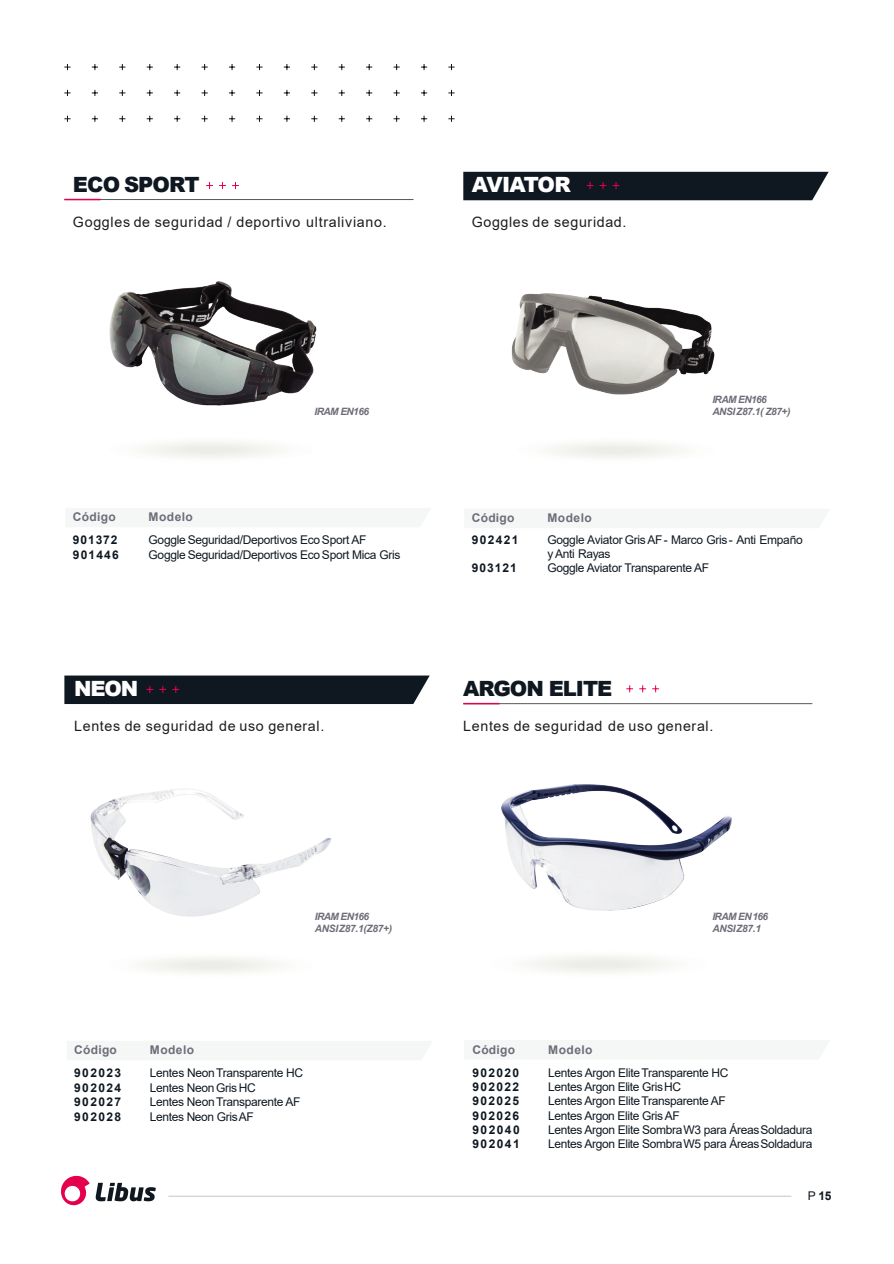
<style>
.page{position:relative;width:894px;height:1264px;background:#fff}
.page>*{position:absolute;margin:0;border:0;box-sizing:border-box;transform-origin:0 0}
.t1{font:900 21px "Arial";letter-spacing:-.05em;color:#0f1821}
.t2{font:900 21px "Arial";letter-spacing:-.06em;color:#fff}
.t3{font:14.25px "Arial";letter-spacing:.045em;color:#1d1e1b}
.t4{font:12px/14.4px "Arial";letter-spacing:-.03em;color:#0f1821}
.t5{font:700 12px/14.2px "Arial";letter-spacing:.11em;color:#0f1821;text-align:justify}
.t6{font:700 12px "Arial";letter-spacing:.03em;color:#6d6c78}
.t7{font:700 12px/15px "Arial";letter-spacing:.085em;color:#0f1821}
.t8{font:italic 700 10.2px/12.1px "Arial";letter-spacing:-.055em;color:#6d6c78}
.t9{font:italic 700 10.2px/12.1px "Arial";letter-spacing:-.025em;color:#6d6c78}
.t10{font:italic 700 10.2px/12.1px "Arial";letter-spacing:-.03em;color:#6d6c78}
.s1{font-weight:400}
</style>
<div class="page">
<div style="left:64px;top:675px;width:365px;height:29px;background:#0f1821"></div>
<img style="left:90px;top:789px;width:241px;height:127px">
<svg style="left:626px;top:685px;width:7px;height:7px"></svg>
<svg style="left:639px;top:685px;width:7px;height:7px"></svg>
<svg style="left:652px;top:685px;width:7px;height:7px"></svg>
<hr style="left:463px;top:703px;width:349px;height:1px;background:#585857">
<hr style="left:463px;top:702px;width:36px;height:2px;background:#e5004d">
<img style="left:501px;top:784px;width:230px;height:126px">
<img style="left:109px;top:281px;width:208px;height:125px">
<img style="left:511px;top:293px;width:204px;height:102px">
<svg style="left:206px;top:182px;width:7px;height:7px"></svg>
<svg style="left:219px;top:182px;width:7px;height:7px"></svg>
<svg style="left:232px;top:182px;width:7px;height:7px"></svg>
<hr style="left:64px;top:199px;width:349px;height:1px;background:#585857">
<hr style="left:64px;top:199px;width:36px;height:1px;background:#e5004d">
<div style="left:463px;top:172px;width:365px;height:28px;background:#0f1821"></div>
<svg style="left:64px;top:116px;width:7px;height:6px"></svg>
<svg style="left:92px;top:116px;width:6px;height:6px"></svg>
<svg style="left:119px;top:116px;width:6px;height:6px"></svg>
<svg style="left:147px;top:116px;width:6px;height:6px"></svg>
<svg style="left:174px;top:116px;width:6px;height:6px"></svg>
<svg style="left:201px;top:116px;width:7px;height:6px"></svg>
<svg style="left:229px;top:116px;width:6px;height:6px"></svg>
<svg style="left:256px;top:116px;width:6px;height:6px"></svg>
<svg style="left:284px;top:116px;width:6px;height:6px"></svg>
<svg style="left:311px;top:116px;width:6px;height:6px"></svg>
<svg style="left:338px;top:116px;width:7px;height:6px"></svg>
<svg style="left:366px;top:116px;width:6px;height:6px"></svg>
<svg style="left:393px;top:116px;width:6px;height:6px"></svg>
<svg style="left:421px;top:116px;width:6px;height:6px"></svg>
<svg style="left:448px;top:116px;width:6px;height:6px"></svg>
<svg style="left:64px;top:90px;width:7px;height:6px"></svg>
<svg style="left:92px;top:90px;width:6px;height:6px"></svg>
<svg style="left:119px;top:90px;width:6px;height:6px"></svg>
<svg style="left:147px;top:90px;width:6px;height:6px"></svg>
<svg style="left:174px;top:90px;width:6px;height:6px"></svg>
<svg style="left:201px;top:90px;width:7px;height:6px"></svg>
<svg style="left:229px;top:90px;width:6px;height:6px"></svg>
<svg style="left:256px;top:90px;width:6px;height:6px"></svg>
<svg style="left:284px;top:90px;width:6px;height:6px"></svg>
<svg style="left:311px;top:90px;width:6px;height:6px"></svg>
<svg style="left:338px;top:90px;width:7px;height:6px"></svg>
<svg style="left:366px;top:90px;width:6px;height:6px"></svg>
<svg style="left:393px;top:90px;width:6px;height:6px"></svg>
<svg style="left:421px;top:90px;width:6px;height:6px"></svg>
<svg style="left:448px;top:90px;width:6px;height:6px"></svg>
<svg style="left:64px;top:64px;width:7px;height:6px"></svg>
<svg style="left:92px;top:64px;width:6px;height:6px"></svg>
<svg style="left:119px;top:64px;width:6px;height:6px"></svg>
<svg style="left:147px;top:64px;width:6px;height:6px"></svg>
<svg style="left:174px;top:64px;width:6px;height:6px"></svg>
<svg style="left:201px;top:64px;width:7px;height:6px"></svg>
<svg style="left:229px;top:64px;width:6px;height:6px"></svg>
<svg style="left:256px;top:64px;width:6px;height:6px"></svg>
<svg style="left:284px;top:64px;width:6px;height:6px"></svg>
<svg style="left:311px;top:64px;width:6px;height:6px"></svg>
<svg style="left:338px;top:64px;width:7px;height:6px"></svg>
<svg style="left:366px;top:64px;width:6px;height:6px"></svg>
<svg style="left:393px;top:64px;width:6px;height:6px"></svg>
<svg style="left:421px;top:64px;width:6px;height:6px"></svg>
<svg style="left:448px;top:64px;width:6px;height:6px"></svg>
<svg style="left:61px;top:1175px;width:28px;height:29px"></svg>
<hr style="left:168px;top:1195px;width:623px;height:1px;background:#c7c6c6">
<svg style="left:96px;top:1182px;width:60px;height:18px"></svg>
<h1 class="t1" style="left:73px;top:177px;width:128px">ECO SPORT</h1>
<p class="t3" style="left:73px;top:217px;width:315px">Goggles de seguridad / deportivo ultraliviano.</p>
<p class="t3" style="left:472px;top:217px;width:156px">Goggles de seguridad.</p>
<h1 class="t2" style="left:472px;top:177px;width:100px">AVIATOR</h1>
<p class="t8" style="left:314px;top:406px;width:56px">IRAM EN166</p>
<p class="t8" style="left:712px;top:394px;width:79px">IRAM EN166<br>ANSIZ87.1( Z87+)</p>
<p class="t6" style="left:73px;top:512px;width:44px">Código</p>
<p class="t7" style="left:73px;top:533px;width:47px">901372<br>901446</p>
<p class="t6" style="left:149px;top:512px;width:46px">Modelo</p>
<p class="t4" style="left:149px;top:533px;width:253px;line-height:15px">Goggle Seguridad/Deportivos Eco Sport AF<br>Goggle Seguridad/Deportivos Eco Sport Mica Gris</p>
<h1 class="t2" style="left:74px;top:681px;width:65px">NEON</h1>
<p class="t3" style="left:74px;top:720px;width:251px">Lentes de seguridad de uso general.</p>
<p class="t6" style="left:472px;top:513px;width:44px">Código</p>
<p class="t6" style="left:547px;top:513px;width:46px">Modelo</p>
<p class="t4" style="left:547px;top:534px;width:257px;line-height:13.5px">Goggle Aviator Gris AF- Marco Gris- Anti Empaño y Anti Rayas</p>
<p class="t5" style="left:472px;top:534px;width:48px">902421</p>
<p class="t5" style="left:472px;top:561px;width:46px">903121</p>
<p class="t4" style="left:547px;top:561px;width:163px">Goggle Aviator Transparente AF</p>
<h1 class="t1" style="left:463px;top:680px;width:150px">ARGON ELITE</h1>
<p class="t3" style="left:463px;top:720px;width:251px">Lentes de seguridad de uso general.</p>
<p class="t9" style="left:315px;top:910px;width:79px">IRAM EN166<br>ANSIZ87.1(Z87+)</p>
<p class="t6" style="left:74px;top:1045px;width:44px">Código</p>
<p class="t5" style="left:74px;top:1066px;width:48px">902023<br>902024<br>902027<br>902028</p>
<p class="t6" style="left:150px;top:1045px;width:46px">Modelo</p>
<p class="t4" style="left:150px;top:1066px;width:155px">Lentes NeonTransparente HC<br>Lentes Neon Gris HC<br>Lentes NeonTransparente AF</p>
<p class="t4" style="left:150px;top:1109px;width:105px">Lentes Neon GrisAF</p>
<p class="t10" style="left:712px;top:910px;width:57px">IRAM EN166<br>ANSIZ87.1</p>
<p class="t6" style="left:472px;top:1044px;width:44px">Código</p>
<p class="t5" style="left:472px;top:1066px;width:49px">902020<br>902022<br>902025<br>902026<br>902040<br>902041</p>
<p class="t6" style="left:548px;top:1044px;width:46px">Modelo</p>
<p class="t4" style="left:548px;top:1065px;width:266px">Lentes Argon EliteTransparente HC<br>Lentes Argon Elite GrisHC<br>Lentes Argon Elite Transparente AF<br>Lentes Argon Elite Gris AF<br>Lentes Argon Elite SombraW3 para ÁreasSoldadura</p>
<p class="t4" style="left:548px;top:1137px;width:265px">Lentes Argon Elite SombraW5 para ÁreasSoldadura</p>
<p class="t5" style="left:807px;top:1189px;width:25px"><span class="s1">P</span> 15</p>
</div>
